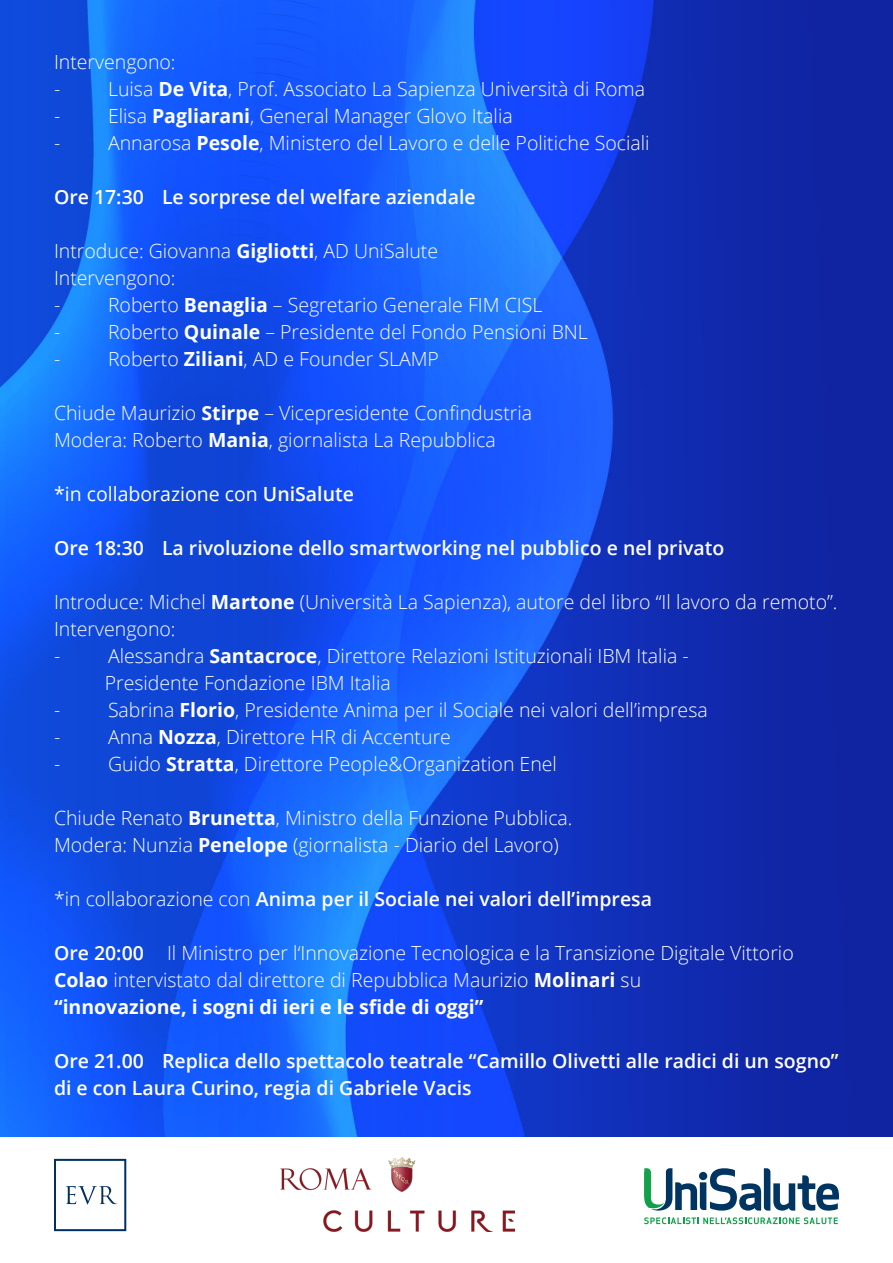
<style>
.page{position:relative;width:893px;height:1263px;background:#fff}
.page>*{position:absolute;margin:0;border:0;box-sizing:border-box;transform-origin:0 0}
.t1{font:300 19.5px "Open Sans";color:#fff}
.t2{font:600 19.5px/27px "Open Sans";color:#fff}
.t3{font:700 19.5px "Open Sans";color:#fff}
.t4{font:19.5px "Open Sans";color:#fff}
.s1{font-weight:700}
.s2{font-weight:600}
.s3{font-weight:300}
</style>
<div class="page">
<img style="left:0;top:0;width:893px;height:1136px">
<img style="left:281px;top:1157px;width:233px;height:74px">
<svg style="left:54px;top:1159px;width:72px;height:72px"></svg>
<svg style="left:644px;top:1168px;width:195px;height:43px"></svg>
<svg style="left:644px;top:1217px;width:194px;height:7px"></svg>
<p class="t1" style="left:54px;top:48px;width:123px">Intervengono:</p>
<p class="t1" style="left:54px;top:75px;width:8px">-</p>
<p class="t1" style="left:108px;top:75px;width:539px">Luisa <span class="s1">De Vita</span>, Prof. Associato La Sapienza Università di Roma</p>
<p class="t1" style="left:54px;top:102px;width:8px">-</p>
<p class="t1" style="left:108px;top:102px;width:406px">Elisa <span class="s1">Pagliarani</span>, General Manager Glovo Italia</p>
<p class="t1" style="left:54px;top:129px;width:8px">-</p>
<p class="t1" style="left:108px;top:129px;width:543px">Annarosa <span class="s1">Pesole</span>, Ministero del Lavoro e delle Politiche Sociali</p>
<p class="t2" style="left:54px;top:183px;width:423px">Ore 17:30 Le sorprese del welfare aziendale</p>
<p class="t1" style="left:54px;top:237px;width:386px">Introduce: Giovanna <span class="s1">Gigliotti</span>, AD UniSalute</p>
<p class="t1" style="left:54px;top:264px;width:123px">Intervengono:</p>
<p class="t1" style="left:54px;top:291px;width:8px">-</p>
<p class="t1" style="left:108px;top:291px;width:436px">Roberto <span class="s1">Benaglia</span> – Segretario Generale FIM CISL</p>
<p class="t1" style="left:54px;top:318px;width:8px">-</p>
<p class="t1" style="left:108px;top:318px;width:481px">Roberto <span class="s1">Quinale</span> – Presidente del Fondo Pensioni BNL</p>
<p class="t1" style="left:54px;top:345px;width:8px">-</p>
<p class="t1" style="left:108px;top:345px;width:332px">Roberto <span class="s1">Ziliani</span>, AD e Founder SLAMP</p>
<p class="t1" style="left:54px;top:399px;width:480px">Chiude Maurizio <span class="s1">Stirpe</span> – Vicepresidente Confindustria</p>
<p class="t1" style="left:54px;top:426px;width:443px">Modera: Roberto <span class="s1">Mania</span>, giornalista La Repubblica</p>
<p class="t4" style="left:54px;top:480px;width:301px">*in collaborazione con <span class="s2">UniSalute</span></p>
<p class="t2" style="left:54px;top:534px;width:672px">Ore 18:30 La rivoluzione dello smartworking nel pubblico e nel privato</p>
<p class="t1" style="left:54px;top:588px;width:785px">Introduce: Michel <span class="s1">Martone</span> (Università La Sapienza), autore del libro “Il lavoro da remoto”.</p>
<p class="t1" style="left:54px;top:615px;width:123px">Intervengono:</p>
<p class="t1" style="left:54px;top:642px;width:8px">-</p>
<p class="t1" style="left:108px;top:642px;width:582px">Alessandra <span class="s1">Santacroce</span>, Direttore Relazioni Istituzionali IBM Italia -</p>
<p class="t1" style="left:105px;top:669px;width:288px">Presidente Fondazione IBM Italia</p>
<p class="t1" style="left:54px;top:696px;width:8px">-</p>
<p class="t1" style="left:108px;top:696px;width:601px">Sabrina <span class="s1">Florio</span>, Presidente Anima per il Sociale nei valori dell’impresa</p>
<p class="t1" style="left:54px;top:723px;width:8px">-</p>
<p class="t1" style="left:108px;top:723px;width:344px">Anna <span class="s1">Nozza</span>, Direttore HR di Accenture</p>
<p class="t1" style="left:54px;top:750px;width:8px">-</p>
<p class="t1" style="left:108px;top:750px;width:450px">Guido <span class="s1">Stratta</span>, Direttore People&amp;Organization Enel</p>
<p class="t1" style="left:54px;top:804px;width:520px">Chiude Renato <span class="s1">Brunetta</span>, Ministro della Funzione Pubblica.</p>
<p class="t1" style="left:54px;top:831px;width:506px">Modera: Nunzia <span class="s1">Penelope</span> (giornalista - Diario del Lavoro)</p>
<p class="t2" style="left:54px;top:885px;width:600px"><span class="s3">*in collaborazione con</span> Anima per il Sociale nei valori dell’impresa</p>
<p class="t1" style="left:54px;top:939px;width:741px"><span class="s2">Ore 20:00</span> Il Ministro per l‘Innovazione Tecnologica e la Transizione Digitale Vittorio</p>
<p class="t1" style="left:54px;top:966px;width:589px"><span class="s1">Colao</span> intervistato dal direttore di Repubblica Maurizio <span class="s1">Molinari</span> su</p>
<p class="t3" style="left:54px;top:993px;width:431px">“innovazione, i sogni di ieri e le sfide di oggi”</p>
<p class="t2" style="left:54px;top:1047px;width:786px">Ore 21.00 Replica dello spettacolo teatrale “Camillo Olivetti alle radici di un sogno” di e con Laura Curino, regia di Gabriele Vacis</p>
</div>
